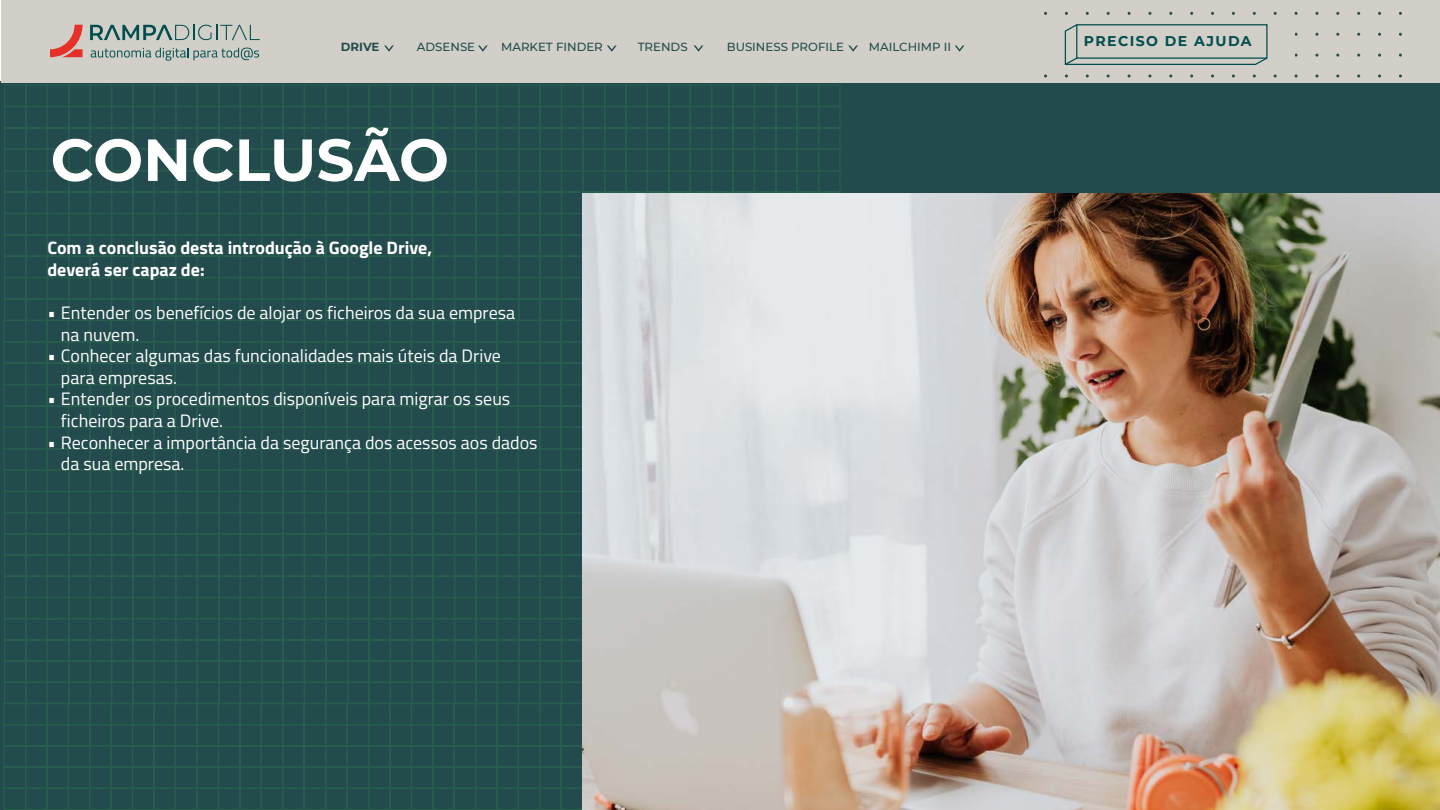
<style>
.page{position:relative;width:1440px;height:810px;background:#fff}
.page>*{position:absolute;margin:0;border:0;box-sizing:border-box;transform-origin:0 0}
.t1{font:700 59.25px "Montserrat";color:#fff}
.t2{font:18px/21.6px "Titillium Web";color:#fff}
.t3{font:700 18px/21.6px "Titillium Web";color:#fff}
.t4{font:700 14.1px "Montserrat";letter-spacing:.1em;color:#004d4d}
.t5{font:500 11.77px "Montserrat";color:#224c4c}
.t6{font:700 11.77px "Montserrat";color:#224c4c}
</style>
<div class="page">
<div style="left:0;top:81px;width:1440px;height:729px;background:#234b4d"></div>
<div style="left:1px;top:0;width:1439px;height:83px;background:#d2cfc8"></div>
<svg style="left:1044px;top:11px;width:358px;height:67px"></svg>
<svg style="left:50px;top:25px;width:33px;height:32px"></svg>
<svg style="left:90px;top:25px;width:170px;height:16px"></svg>
<svg style="left:91px;top:48px;width:168px;height:13px"></svg>
<svg style="left:384px;top:45px;width:10px;height:7px"></svg>
<svg style="left:478px;top:45px;width:10px;height:7px"></svg>
<svg style="left:607px;top:45px;width:10px;height:7px"></svg>
<svg style="left:694px;top:45px;width:9px;height:7px"></svg>
<svg style="left:848px;top:45px;width:10px;height:7px"></svg>
<svg style="left:955px;top:45px;width:9px;height:7px"></svg>
<svg style="left:713px;top:84px;width:128px;height:110px"></svg>
<svg style="left:584px;top:84px;width:129px;height:110px"></svg>
<svg style="left:284px;top:84px;width:300px;height:726px"></svg>
<svg style="left:413px;top:469px;width:149px;height:341px"></svg>
<svg style="left:284px;top:469px;width:129px;height:341px"></svg>
<svg style="left:4px;top:84px;width:280px;height:726px"></svg>
<svg style="left:3px;top:319px;width:195px;height:491px"></svg>
<svg style="left:3px;top:469px;width:110px;height:341px"></svg>
<img style="left:582px;top:194px;width:858px;height:616px">
<p class="t6" style="left:341px;top:39px;width:40px">DRIVE</p>
<p class="t5" style="left:417px;top:39px;width:60px">ADSENSE</p>
<p class="t5" style="left:501px;top:39px;width:103px">MARKET FINDER</p>
<p class="t5" style="left:638px;top:39px;width:51px">TRENDS</p>
<p class="t5" style="left:727px;top:39px;width:119px">BUSINESS PROFILE</p>
<p class="t5" style="left:869px;top:39px;width:84px">MAILCHIMP II</p>
<h1 class="t1" style="left:51px;top:117px;width:400px">CONCLUSÃO</h1>
<p class="t3" style="left:47px;top:236px;width:386px">Com a conclusão desta introdução à Google Drive, deverá ser capaz de:</p>
<p class="t2" style="left:61px;top:301px;width:456px;text-indent:-14px">• Entender os benefícios de alojar os ficheiros da sua empresa na nuvem.</p>
<p class="t2" style="left:61px;top:344px;width:441px;text-indent:-14px">• Conhecer algumas das funcionalidades mais úteis da Drive para empresas.</p>
<p class="t2" style="left:61px;top:387px;width:451px;text-indent:-14px">• Entender os procedimentos disponíveis para migrar os seus ficheiros para a Drive.</p>
<p class="t2" style="left:61px;top:431px;width:478px;text-indent:-14px">• Reconhecer a importância da segurança dos acessos aos dados da sua empresa.</p>
<p class="t4" style="left:1084px;top:31px;width:169px">PRECISO DE AJUDA</p>
</div>
